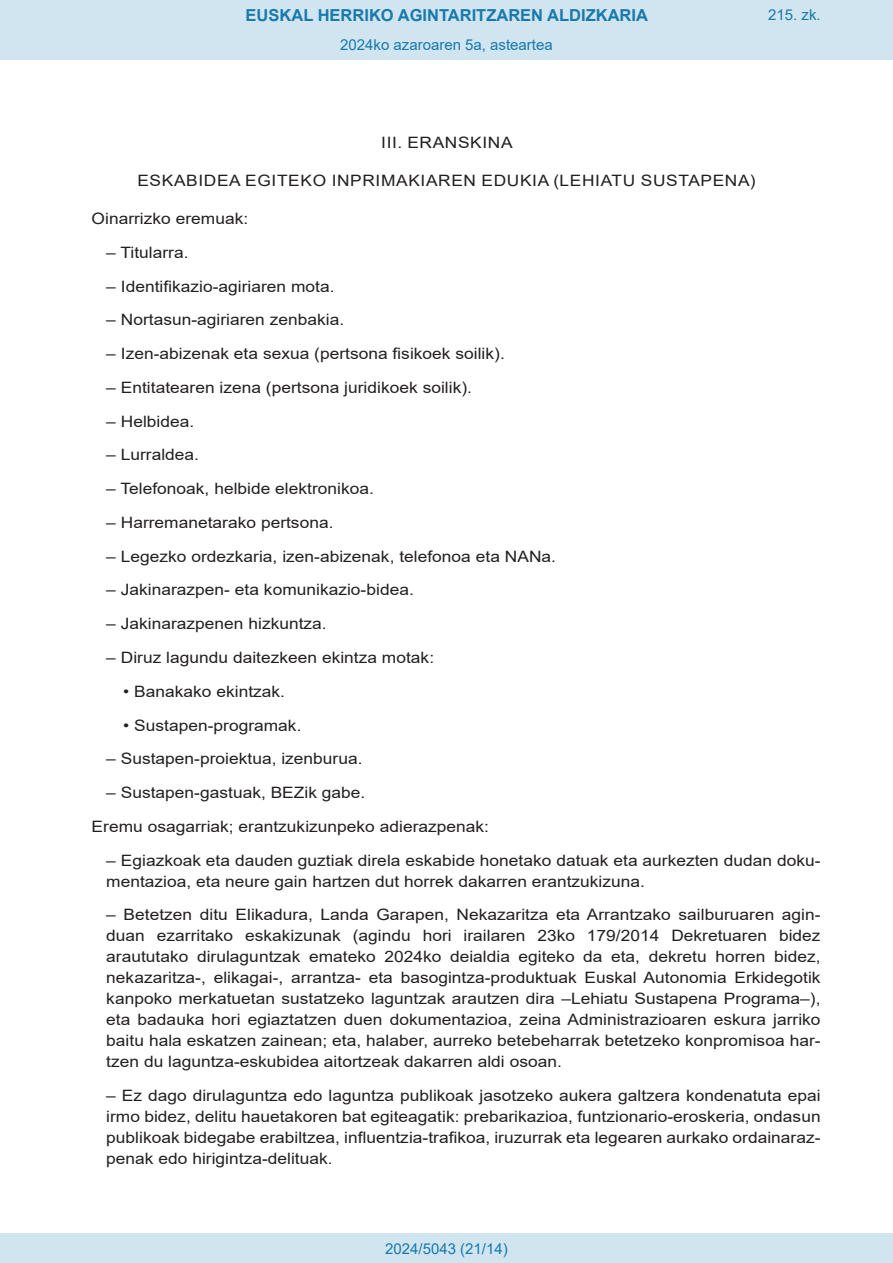
<style>
.page{position:relative;width:893px;height:1263px;background:#fff}
.page>*{position:absolute;margin:0;border:0;box-sizing:border-box;transform-origin:0 0}
.t1{font:700 16.5px "Arial";color:#1879ad}
.BOPVDetalle1{font:15.6px/21px "Arial";color:#231f20;text-align:justify;scale:1.11 1}
.BOPVClave{font:15.6px "Arial";letter-spacing:.035em;color:#231f20;scale:1.11 1}
.BOPVDetalle{font:15.6px "Arial";color:#231f20;scale:1.11 1}
.BOPVDetalle2{font:15.6px "Arial";color:#231f20;scale:1.11 1}
.Paginacion_Centro{font:15px "Arial";color:#1879ad}
</style>
<div class="page">
<div style="left:0;top:0;width:893px;height:60px;background:#d0e5f0"></div>
<div style="left:0;top:1233px;width:893px;height:30px;background:#d0e5f0"></div>
<p class="t1" style="left:246px;top:3px;width:404px">EUSKAL HERRIKO AGINTARITZAREN ALDIZKARIA</p>
<p class="Paginacion_Centro" style="left:340px;top:35px;width:214px">2024ko azaroaren 5a, asteartea</p>
<p class="Paginacion_Centro" style="left:768px;top:5px;width:54px">215. zk.</p>
<p class="BOPVClave" style="left:381px;top:132px;width:120px">III. ERANSKINA</p>
<p class="BOPVClave" style="left:137px;top:170px;width:559px">ESKABIDEA EGITEKO INPRIMAKIAREN EDUKIA (LEHIATU SUSTAPENA)</p>
<p class="BOPVDetalle" style="left:92px;top:208px;width:143px">Oinarrizko eremuak:</p>
<p class="BOPVDetalle1" style="left:106px;top:242px;width:76px">– Titularra.</p>
<p class="BOPVDetalle1" style="left:106px;top:276px;width:207px">– Identifikazio-agiriaren mota.</p>
<p class="BOPVDetalle1" style="left:106px;top:309px;width:216px">– Nortasun-agiriaren zenbakia.</p>
<p class="BOPVDetalle1" style="left:106px;top:343px;width:360px">– Izen-abizenak eta sexua (pertsona fisikoek soilik).</p>
<p class="BOPVDetalle1" style="left:106px;top:377px;width:331px">– Entitatearen izena (pertsona juridikoek soilik).</p>
<p class="BOPVDetalle1" style="left:106px;top:411px;width:81px">– Helbidea.</p>
<p class="BOPVDetalle1" style="left:106px;top:444px;width:85px">– Lurraldea.</p>
<p class="BOPVDetalle1" style="left:106px;top:478px;width:243px">– Telefonoak, helbide elektronikoa.</p>
<p class="BOPVDetalle1" style="left:106px;top:512px;width:206px">– Harremanetarako pertsona.</p>
<p class="BOPVDetalle1" style="left:106px;top:546px;width:407px">– Legezko ordezkaria, izen-abizenak, telefonoa eta NANa.</p>
<p class="BOPVDetalle1" style="left:106px;top:579px;width:279px">– Jakinarazpen- eta komunikazio-bidea.</p>
<p class="BOPVDetalle1" style="left:106px;top:613px;width:200px">– Jakinarazpenen hizkuntza.</p>
<p class="BOPVDetalle1" style="left:106px;top:647px;width:297px">– Diruz lagundu daitezkeen ekintza motak:</p>
<p class="BOPVDetalle2" style="left:123px;top:680px;width:147px">• Banakako ekintzak.</p>
<p class="BOPVDetalle2" style="left:123px;top:714px;width:162px">• Sustapen-programak.</p>
<p class="BOPVDetalle1" style="left:106px;top:748px;width:232px">– Sustapen-proiektua, izenburua.</p>
<p class="BOPVDetalle1" style="left:106px;top:782px;width:235px">– Sustapen-gastuak, BEZik gabe.</p>
<p class="BOPVDetalle" style="left:92px;top:815px;width:360px">Eremu osagarriak; erantzukizunpeko adierazpenak:</p>
<p class="BOPVDetalle1" style="left:106px;top:849px;width:645px">– Egiazkoak eta dauden guztiak direla eskabide honetako datuak eta aurkezten dudan doku&shy;mentazioa, eta neure gain hartzen dut horrek dakarren erantzukizuna.</p>
<p class="BOPVDetalle1" style="left:106px;top:904px;width:645px">– Betetzen ditu Elikadura, Landa Garapen, Nekazaritza eta Arrantzako sailburuaren agin&shy;duan ezarritako eskakizunak (agindu hori irailaren 23ko 179/2014 Dekretuaren bidez araututako dirulaguntzak emateko 2024ko deialdia egiteko da eta, dekretu horren bidez, nekazaritza-, elikagai-, arrantza- eta basogintza-produktuak Euskal Autonomia Erkidegotik kanpoko merkatuetan sustatzeko laguntzak arautzen dira –Lehiatu Sustapena Programa–), eta badauka hori egiaztatzen duen dokumentazioa, zeina Administrazioaren eskura jarriko baitu hala eskatzen zainean; eta, halaber, aurreko betebeharrak betetzeko konpromisoa har&shy;tzen du laguntza-eskubidea aitortzeak dakarren aldi osoan.</p>
<p class="BOPVDetalle1" style="left:106px;top:1085px;width:645px">– Ez dago dirulaguntza edo laguntza publikoak jasotzeko aukera galtzera kondenatuta epai irmo bidez, delitu hauetakoren bat egiteagatik: prebarikazioa, funtzionario-eroskeria, ondasun publikoak bidegabe erabiltzea, influentzia-trafikoa, iruzurrak eta legearen aurkako ordainaraz&shy;penak edo hirigintza-delituak.</p>
<p class="Paginacion_Centro" style="left:385px;top:1238px;width:124px">2024/5043 (21/14)</p>
</div>
